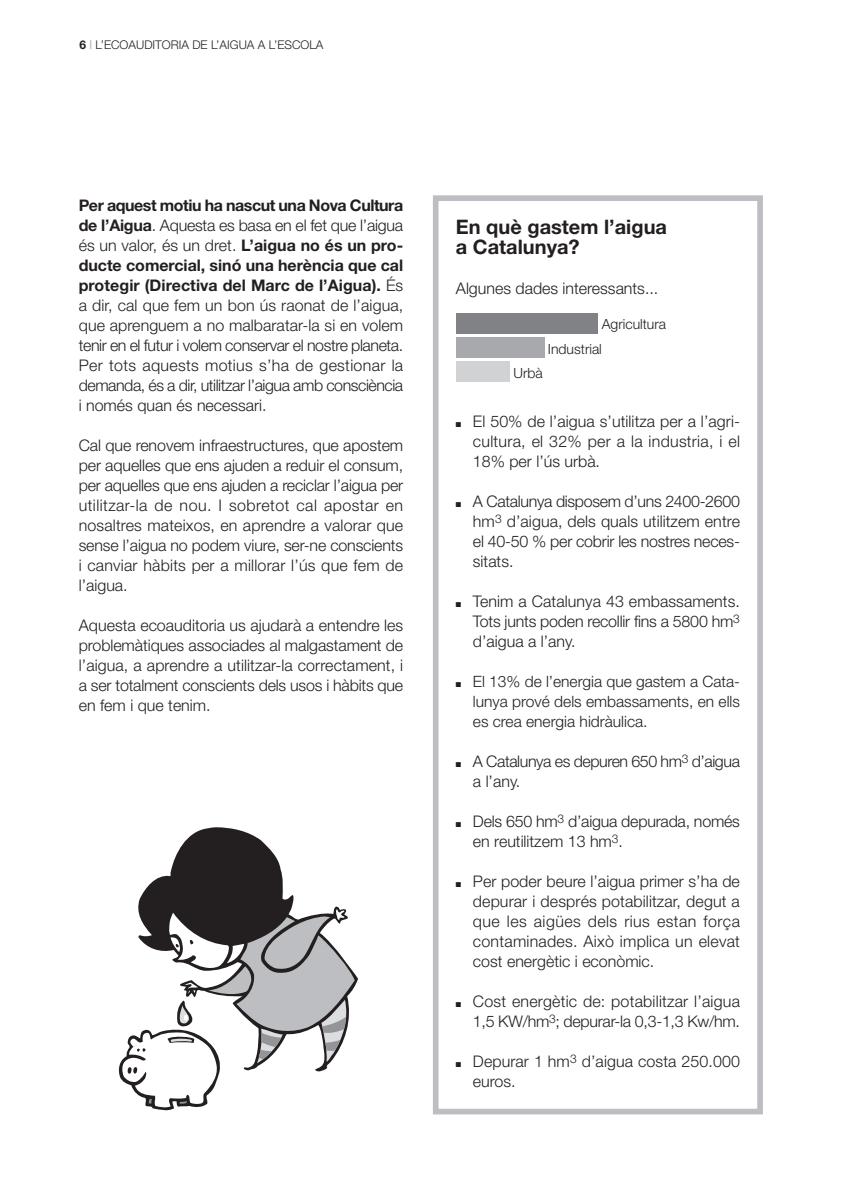
<style>
.page{position:relative;width:842px;height:1191px;background:#fff}
.page>*{position:absolute;margin:0;border:0;box-sizing:border-box;transform-origin:0 0}
.t1{font:700 20px/20px "Helvetica Neue";color:#231f20}
.t2{font:300 16px/20px "Helvetica Neue";color:#231f20;text-align:justify}
.t3{font:300 16px/20px "Helvetica Neue";letter-spacing:-.025em;color:#231f20}
.t4{font:300 15.6px/20px "Helvetica Neue";color:#231f20;text-align:justify}
.t5{font:300 14px/24.4px "Helvetica Neue";color:#231f20}
.t6{font:300 12px "Helvetica Neue";color:#231f20}
.s1{font-weight:700}
.s2{font-weight:700;color:#bdbec1}
</style>
<div class="page">
<div style="left:433px;top:195px;width:330px;height:919px;border:6px solid #bdbec1"></div>
<div style="left:456px;top:314px;width:142px;height:20px;background:#808285"></div>
<div style="left:456px;top:338px;width:88px;height:20px;background:#a8a9ad"></div>
<div style="left:456px;top:362px;width:54px;height:20px;background:#d1d2d4"></div>
<svg style="left:118px;top:827px;width:237px;height:284px"></svg>
<p class="t6" style="left:79px;top:41px;width:245px"><span class="s1">6</span> <span class="s2">|</span> L’ECOAUDITORIA DE L’AIGUA A L’ESCOLA</p>
<p class="t2" style="left:79px;top:197px;width:326px"><span class="s1">Per aquest motiu ha nascut una Nova Cultura de l’Aigua</span>. Aquesta es basa en el fet que l’aigua és un valor, és un dret. <span class="s1">L’aigua no és un pro&shy;ducte comercial, sinó una herència que cal protegir (Directiva del Marc de l’Aigua).</span> És a dir, cal que fem un bon ús raonat de l’aigua, que aprenguem a no malbaratar-la si en volem tenir en el futur i volem conservar el nostre planeta.<br>Per tots aquests motius s’ha de gestionar la demanda, és a dir, utilitzar l’aigua amb consciència i només quan és necessari.</p>
<p class="t2" style="left:79px;top:437px;width:326px">Cal que renovem infraestructures, que apostem per aquelles que ens ajuden a reduir el consum, per aquelles que ens ajuden a reciclar l’aigua per utilitzar-la de nou. I sobretot cal apostar en nosaltres mateixos, en aprendre a valorar que sense l’aigua no podem viure, ser-ne conscients i canviar hàbits per a millorar l’ús que fem de l’aigua.</p>
<p class="t2" style="left:79px;top:617px;width:326px">Aquesta ecoauditoria us ajudarà a entendre les problemàtiques associades al malgastament de l’aigua, a aprendre a utilitzar-la correctament, i a ser totalment conscients dels usos i hàbits que en fem i que tenim.</p>
<p class="t1" style="left:456px;top:219px;width:213px">En què gastem l’aigua a Catalunya?</p>
<p class="t2" style="left:456px;top:280px;width:204px">Algunes dades interessants...</p>
<p class="t5" style="left:548px;top:313px;width:120px;text-indent:54px">Agricultura<br>Industrial</p>
<p class="t5" style="left:513px;top:362px;width:31px">Urbà</p>
<p class="t2" style="left:473px;top:413px;width:269px;text-indent:-17px">■ El 50% de l’aigua s’utilitza per a l’agri&shy;cultura, el 32% per a la industria, i el 18% per l’ús urbà.</p>
<p class="t2" style="left:473px;top:493px;width:269px;text-indent:-17px">■ A Catalunya disposem d’uns 2400-2600 hm<sup>3</sup> d’aigua, dels quals utilitzem entre el 40-50 % per cobrir les nostres neces&shy;sitats.</p>
<p class="t2" style="left:473px;top:593px;width:268px;text-indent:-17px">■ Tenim a Catalunya 43 embassaments.<br>Tots junts poden recollir fins a 5800 hm<sup>3 </sup>d’aigua a l’any.</p>
<p class="t4" style="left:473px;top:673px;width:269px;text-indent:-17px">■ El 13% de l’energia que gastem a Cata&shy;lunya prové dels embassaments, en ells es crea energia hidràulica.</p>
<p class="t3" style="left:473px;top:753px;width:268px;text-indent:-17px">■ A Catalunya es depuren 650 hm<sup>3</sup> d’aigua a l’any.</p>
<p class="t2" style="left:473px;top:813px;width:268px;text-indent:-17px">■ Dels 650 hm<sup>3</sup> d’aigua depurada, només en reutilitzem 13 hm<sup>3</sup>.</p>
<p class="t2" style="left:473px;top:873px;width:269px;text-indent:-17px">■ Per poder beure l’aigua primer s’ha de depurar i després potabilitzar, degut a que les aigües dels rius estan força contaminades. Això implica un elevat cost energètic i econòmic.</p>
<p class="t2" style="left:456px;top:993px;width:286px;text-align:right">■ Cost energètic de: potabilitzar l’aigua<br>1,5 KW/hm<sup>3</sup>; depurar-la 0,3-1,3 Kw/hm.</p>
<p class="t2" style="left:473px;top:1053px;width:268px;text-indent:-17px">■ Depurar 1 hm<sup>3</sup> d’aigua costa 250.000 euros.</p>
</div>
